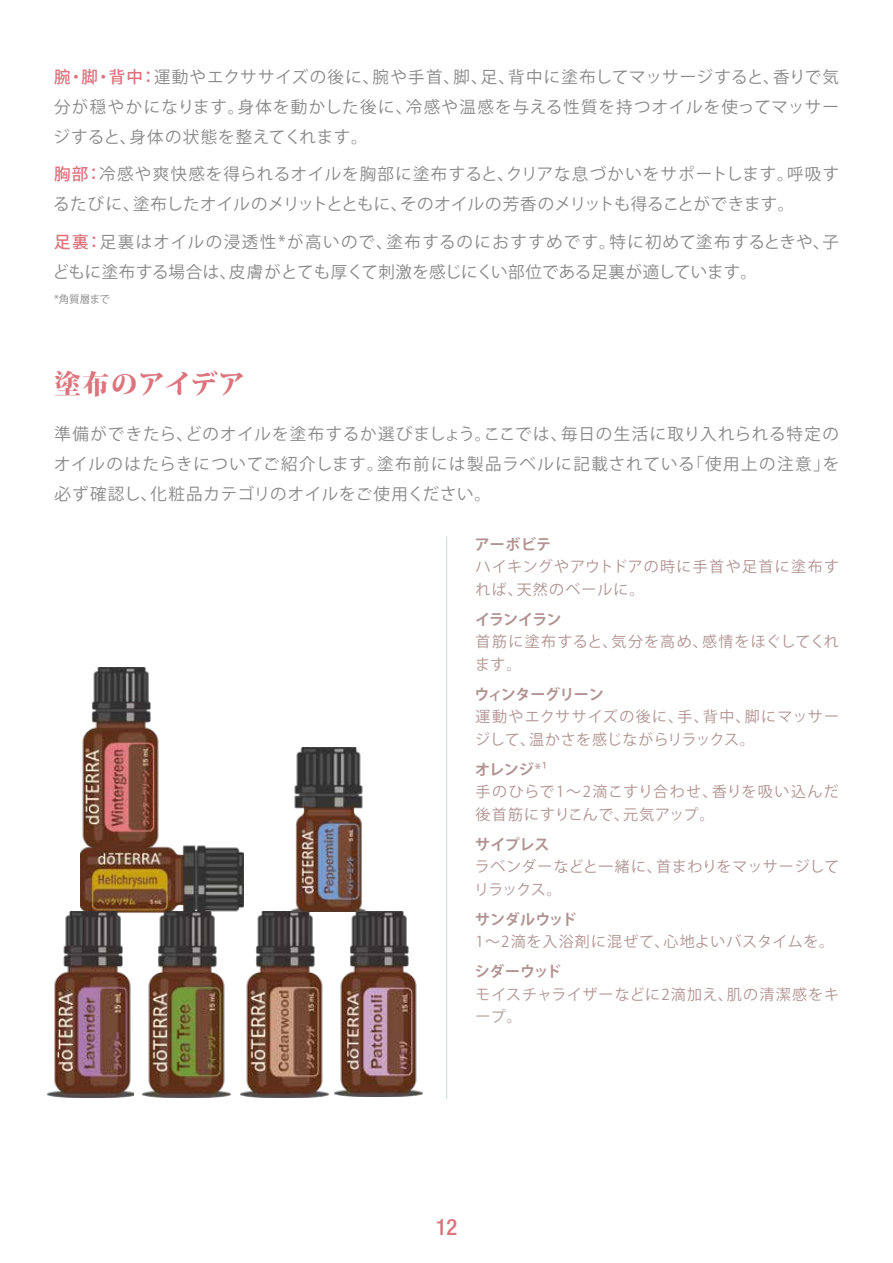
<style>
.page{position:relative;width:893px;height:1263px;background:#fff}
.page>*{position:absolute;margin:0;border:0;box-sizing:border-box;transform-origin:0 0}
.t1{font:800 27px "Koz Min Pro";letter-spacing:.015em;color:#dc747e}
.t2{font:500 condensed 22.5px "Helvetica Neue LT Std";color:#dc747e}
.t3{font:16.5px/30px "Koz Go Pro";letter-spacing:.04em;color:#898989;text-align:justify}
.t4{font:15px/22.5px "Koz Go Pro";letter-spacing:.06em;color:#b19492}
.t5{font:700 15px "Koz Go Pro";letter-spacing:-.025em;color:#b19492}
.t6{font:15px/22.5px "Koz Go Pro";letter-spacing:.08em;color:#b19492}
.t7{font:15px/22.5px "Koz Go Pro";letter-spacing:.01em;color:#b19492}
.t8{font:10.5px "Koz Go Pro";letter-spacing:-.02em;color:#898989}
.s1{font-weight:500;color:#dc747e}
.s2{font-weight:700}
</style>
<div class="page">
<img style="left:80px;top:845px;width:164px;height:68px">
<hr style="left:446px;top:536px;width:1px;height:563px;background:#d5e1db">
<img style="left:48px;top:911px;width:86px;height:187px">
<img style="left:142px;top:911px;width:89px;height:186px">
<img style="left:240px;top:911px;width:88px;height:186px">
<img style="left:334px;top:911px;width:89px;height:186px">
<img style="left:80px;top:668px;width:84px;height:180px">
<img style="left:292px;top:748px;width:74px;height:163px">
<p class="t3" style="left:54px;top:62px;width:787px"><span class="s1">腕・脚・背中：</span>運動やエクササイズの後に、腕や手首、脚、足、背中に塗布してマッサージすると、香りで気分が穏やかになります。身体を動かした後に、冷感や温感を与える性質を持つオイルを使ってマッサージすると、身体の状態を整えてくれます。</p>
<p class="t3" style="left:53px;top:159px;width:788px"><span class="s1">胸部：</span>冷感や爽快感を得られるオイルを胸部に塗布すると、クリアな息づかいをサポートします。呼吸するたびに、塗布したオイルのメリットとともに、そのオイルの芳香のメリットも得ることができます。</p>
<p class="t3" style="left:53px;top:227px;width:788px"><span class="s1">足裏：</span>足裏はオイルの浸透性*が高いので、塗布するのにおすすめです。特に初めて塗布するときや、子どもに塗布する場合は、皮膚がとても厚くて刺激を感じにくい部位である足裏が適しています。</p>
<p class="t8" style="left:54px;top:292px;width:58px">*角質層まで</p>
<h1 class="t1" style="left:54px;top:364px;width:193px">塗布のアイデア</h1>
<p class="t3" style="left:54px;top:420px;width:787px">準備ができたら、どのオイルを塗布するか選びましょう。ここでは、毎日の生活に取り入れられる特定のオイルのはたらきについてご紹介します。塗布前には製品ラベルに記載されている「使用上の注意」を必ず確認し、化粧品カテゴリのオイルをご使用ください。</p>
<p class="t5" style="left:475px;top:534px;width:78px">アーボビテ</p>
<p class="t6" style="left:476px;top:556px;width:365px">ハイキングやアウトドアの時に手首や足首に塗布すれば、天然のベールに。</p>
<p class="t5" style="left:475px;top:609px;width:88px">イランイラン</p>
<p class="t4" style="left:475px;top:631px;width:365px">首筋に塗布すると、気分を高め、感情をほぐしてくれます。</p>
<p class="t5" style="left:475px;top:684px;width:131px">ウィンターグリーン</p>
<p class="t4" style="left:475px;top:706px;width:365px">運動やエクササイズの後に、手、背中、脚にマッサージして、温かさを感じながらリラックス。</p>
<p class="t4" style="left:475px;top:758px;width:365px"><span class="s2">オレンジ</span>*¹<br>手のひらで1～2滴こすり合わせ、香りを吸い込んだ後首筋にすりこんで、元気アップ。</p>
<p class="t5" style="left:475px;top:834px;width:76px">サイプレス</p>
<p class="t7" style="left:474px;top:856px;width:367px">ラベンダーなどと一緒に、首まわりをマッサージしてリラックス。</p>
<p class="t5" style="left:475px;top:909px;width:103px">サンダルウッド</p>
<p class="t4" style="left:476px;top:931px;width:360px">1～2滴を入浴剤に混ぜて、心地よいバスタイムを。</p>
<p class="t5" style="left:475px;top:962px;width:88px">シダーウッド</p>
<p class="t4" style="left:475px;top:983px;width:365px">モイスチャライザーなどに2滴加え、肌の清潔感をキープ。</p>
<h2 class="t2" style="left:436px;top:1214px;width:23px">12</h2>
</div>
